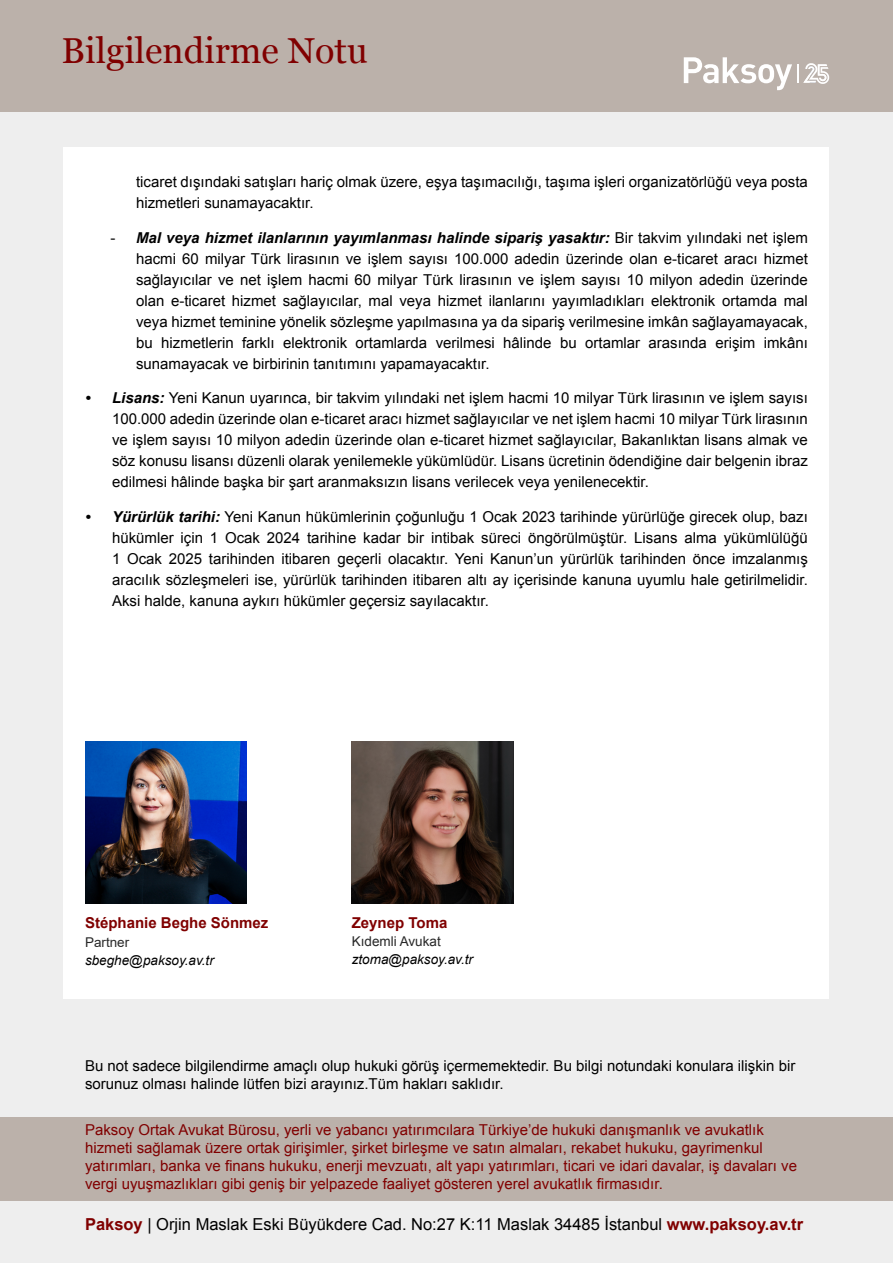
<style>
.page{position:relative;width:893px;height:1263px;background:#eee}
.page>*{position:absolute;margin:0;border:0;box-sizing:border-box;transform-origin:0 0}
.t1{font:36px "Georgia";color:#800000}
.t2{font:16.5px "Arial";color:#000}
.t3{font:15px/21px "Arial";color:#000;text-align:justify}
.t4{font:15px/18px "Arial";color:#800000}
.t5{font:700 15px "Arial";color:#800000}
.t6{font:italic 13.5px "Arial";color:#000}
.t7{font:13.5px "Arial";color:#282828}
.s1{font-weight:700;font-style:italic}
.s2{font-weight:700;color:#800000}
</style>
<div class="page">
<div style="left:0;top:0;width:893px;height:112px;background:#bbb1aa"></div>
<div style="left:64px;top:147px;width:765px;height:851px;background:#fff"></div>
<div style="left:0;top:1117px;width:893px;height:83px;background:#bbb1aa"></div>
<img style="left:85px;top:741px;width:162px;height:162px">
<img style="left:352px;top:741px;width:161px;height:162px">
<svg style="left:684px;top:57px;width:108px;height:33px"></svg>
<svg style="left:798px;top:63px;width:31px;height:21px"></svg>
<h1 class="t1" style="left:62px;top:25px;width:308px">Bilgilendirme Notu</h1>
<p class="t3" style="left:136px;top:172px;width:673px">ticaret dışındaki satışları hariç olmak üzere, eşya taşımacılığı, taşıma işleri organizatörlüğü veya posta hizmetleri sunamayacaktır.</p>
<p class="t3" style="left:136px;top:227px;width:673px;text-indent:-26px">- <span class="s1">Mal veya hizmet ilanlarının yayımlanması halinde sipariş yasaktır:</span> Bir takvim yılındaki net işlem hacmi 60 milyar Türk lirasının ve işlem sayısı 100.000 adedin üzerinde olan e-ticaret aracı hizmet sağlayıcılar ve net işlem hacmi 60 milyar Türk lirasının ve işlem sayısı 10 milyon adedin üzerinde olan e-ticaret hizmet sağlayıcılar, mal veya hizmet ilanlarını yayımladıkları elektronik ortamda mal veya hizmet teminine yönelik sözleşme yapılmasına ya da sipariş verilmesine imkân sağlayamayacak, bu hizmetlerin farklı elektronik ortamlarda verilmesi hâlinde bu ortamlar arasında erişim imkânı sunamayacak ve birbirinin tanıtımını yapamayacaktır.</p>
<p class="t3" style="left:112px;top:388px;width:697px;text-indent:-27px"><span class="s1">• Lisans:</span> Yeni Kanun uyarınca, bir takvim yılındaki net işlem hacmi 10 milyar Türk lirasının ve işlem sayısı 100.000 adedin üzerinde olan e-ticaret aracı hizmet sağlayıcılar ve net işlem hacmi 10 milyar Türk lirasının ve işlem sayısı 10 milyon adedin üzerinde olan e-ticaret hizmet sağlayıcılar, Bakanlıktan lisans almak ve söz konusu lisansı düzenli olarak yenilemekle yükümlüdür. Lisans ücretinin ödendiğine dair belgenin ibraz edilmesi hâlinde başka bir şart aranmaksızın lisans verilecek veya yenilenecektir.</p>
<p class="t3" style="left:112px;top:506px;width:697px;text-indent:-27px"><span class="s1">• Yürürlük tarihi:</span> Yeni Kanun hükümlerinin çoğunluğu 1 Ocak 2023 tarihinde yürürlüğe girecek olup, bazı hükümler için 1 Ocak 2024 tarihine kadar bir intibak süreci öngörülmüştür. Lisans alma yükümlülüğü 1 Ocak 2025 tarihinden itibaren geçerli olacaktır. Yeni Kanun’un yürürlük tarihinden önce imzalanmış aracılık sözleşmeleri ise, yürürlük tarihinden itibaren altı ay içerisinde kanuna uyumlu hale getirilmelidir.<br>Aksi halde, kanuna aykırı hükümler geçersiz sayılacaktır.</p>
<p class="t5" style="left:85px;top:913px;width:185px">Stéphanie Beghe Sönmez</p>
<p class="t7" style="left:85px;top:932px;width:46px">Partner</p>
<p class="t6" style="left:85px;top:951px;width:130px">sbeghe@paksoy.av.tr</p>
<p class="t5" style="left:352px;top:913px;width:97px">Zeynep Toma</p>
<p class="t7" style="left:352px;top:932px;width:91px">Kıdemli Avukat</p>
<p class="t6" style="left:352px;top:950px;width:123px">ztoma@paksoy.av.tr</p>
<p class="t3" style="left:85px;top:1057px;width:712px;line-height:18px">Bu not sadece bilgilendirme amaçlı olup hukuki görüş içermemektedir. Bu bilgi notundaki konulara ilişkin bir sorunuz olması halinde lütfen bizi arayınız.Tüm hakları saklıdır.</p>
<p class="t4" style="left:85px;top:1121px;width:713px">Paksoy Ortak Avukat Bürosu, yerli ve yabancı yatırımcılara Türkiye’de hukuki danışmanlık ve avukatlık hizmeti sağlamak üzere ortak girişimler, şirket birleşme ve satın almaları, rekabet hukuku, gayrimenkul yatırımları, banka ve finans hukuku, enerji mevzuatı, alt yapı yatırımları, ticari ve idari davalar, iş davaları ve vergi uyuşmazlıkları gibi geniş bir yelpazede faaliyet gösteren yerel avukatlık firmasıdır.</p>
<p class="t2" style="left:85px;top:1214px;width:720px"><span class="s2">Paksoy</span> | Orjin Maslak Eski Büyükdere Cad. No:27 K:11 Maslak 34485 İstanbul <span class="s2">www.paksoy.av.tr</span></p>
</div>
